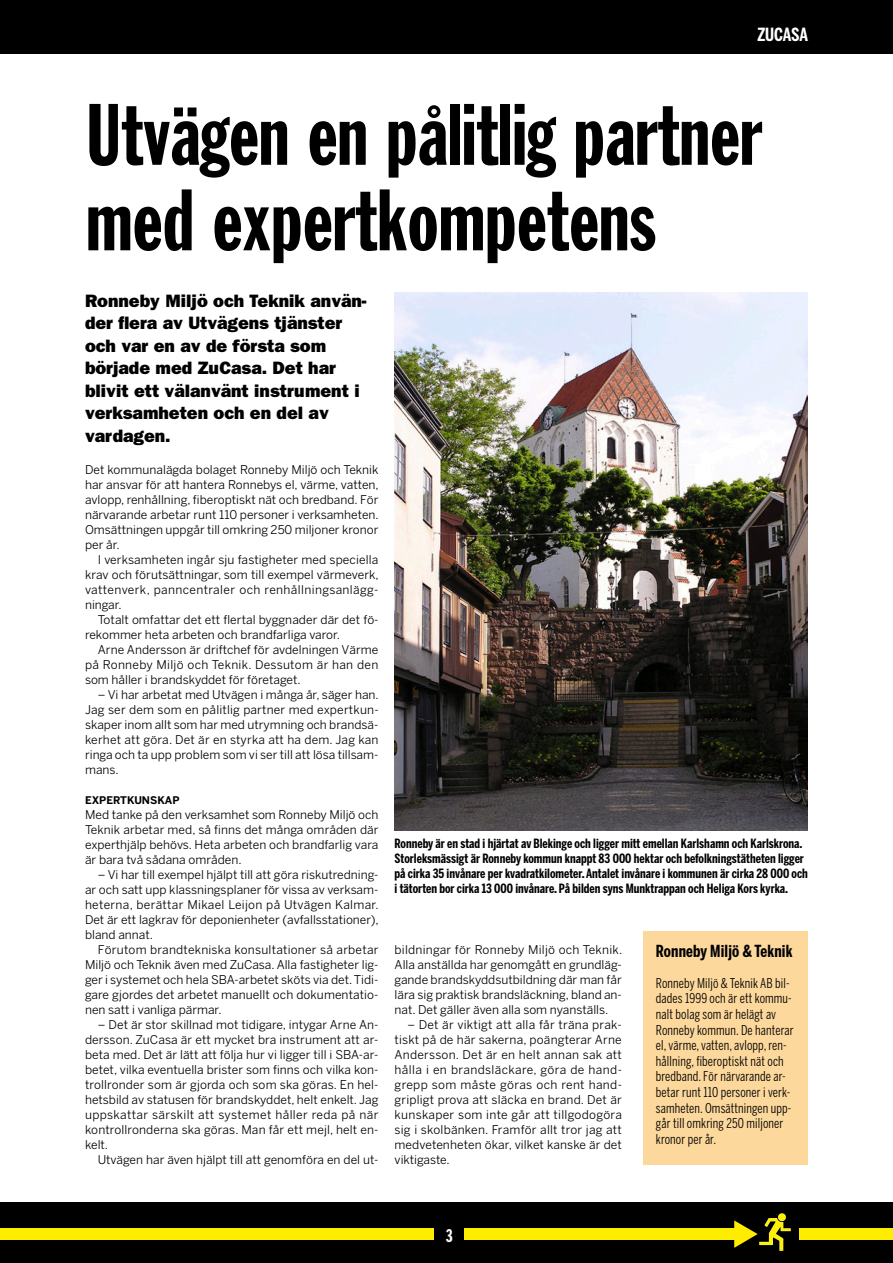
<style>
.page{position:relative;width:893px;height:1263px;background:#fff}
.page>*{position:absolute;margin:0;border:0;box-sizing:border-box;transform-origin:0 0}
.t1{font:85.5px/85.5px "Franklin Gothic Extra Cond";color:#000}
.t2{font:800 18px/22.5px "Franklin Gothic";color:#000}
.t3{font:700 18px "Benton Sans Comp";letter-spacing:-.01em;color:#fff}
.t4{font:18px "Franklin Gothic Extra Cond";color:#fff}
.t5{font:700 16.5px "Benton Sans Comp";letter-spacing:.01em;color:#000}
.t6{font:13.5px/15.6px "Benton Sans Comp";letter-spacing:.01em;color:#000}
.t7{font:700 12.75px/15px "Benton Sans Comp";color:#000}
.t8{font:12px/15px "Benton Sans";color:#000;text-align:justify}
.t9{font:700 10.5px "Benton Sans";color:#000}
</style>
<div class="page">
<div style="left:0;top:0;width:893px;height:53px;background:#000"></div>
<div style="left:0;top:1202px;width:893px;height:61px;background:#000"></div>
<div style="left:0;top:1229px;width:893px;height:11px;background:#ffed00"></div>
<svg style="left:758px;top:1220px;width:40px;height:31px"></svg>
<svg style="left:734px;top:1220px;width:24px;height:28px"></svg>
<svg style="left:778px;top:1213px;width:4px;height:7px"></svg>
<div style="left:434px;top:1218px;width:30px;height:32px;background:#000"></div>
<img style="left:395px;top:293px;width:413px;height:537px">
<div style="left:643px;top:931px;width:165px;height:233px;background:#fdd89c"></div>
<h2 class="t3" style="left:757px;top:24px;width:52px">ZUCASA</h2>
<h1 class="t1" style="left:86px;top:92px;width:677px">Utvägen en pålitlig partner med expertkompetens</h1>
<h2 class="t2" style="left:85px;top:290px;width:283px">Ronneby Miljö och Teknik använ&shy;der flera av Utvägens tjänster och var en av de första som började med ZuCasa. Det har blivit ett välanvänt instrument i verksamheten och en del av vardagen.</h2>
<p class="t8" style="left:85px;top:462px;width:295px">Det kommunalägda bolaget Ronneby Miljö och Teknik har ansvar för att hantera Ronnebys el, värme, vatten, avlopp, renhållning, fiberoptiskt nät och bredband. För närvarande arbetar runt 110 personer i verksamheten.<br>Omsättningen uppgår till omkring 250 miljoner kronor per år.</p>
<p class="t8" style="left:85px;top:552px;width:295px;text-indent:13px">I verksamheten ingår sju fastigheter med speciella krav och förutsättningar, som till exempel värmeverk, vattenverk, panncentraler och renhållningsanlägg&shy;ningar.</p>
<p class="t8" style="left:85px;top:612px;width:295px;text-indent:13px">Totalt omfattar det ett flertal byggnader där det fö&shy;rekommer heta arbeten och brandfarliga varor.</p>
<p class="t8" style="left:85px;top:642px;width:295px;text-indent:13px">Arne Andersson är driftchef för avdelningen Värme på Ronneby Miljö och Teknik. Dessutom är han den som håller i brandskyddet för företaget.</p>
<p class="t8" style="left:85px;top:687px;width:295px;text-indent:13px">– Vi har arbetat med Utvägen i många år, säger han.<br>Jag ser dem som en pålitlig partner med expertkun&shy;skaper inom allt som har med utrymning och brandsä&shy;kerhet att göra. Det är en styrka att ha dem. Jag kan ringa och ta upp problem som vi ser till att lösa tillsam&shy;mans.</p>
<p class="t9" style="left:85px;top:794px;width:96px">EXPERTKUNSKAP</p>
<p class="t8" style="left:85px;top:807px;width:295px">Med tanke på den verksamhet som Ronneby Miljö och Teknik arbetar med, så finns det många områden där experthjälp behövs. Heta arbeten och brandfarlig vara är bara två sådana områden.</p>
<p class="t8" style="left:85px;top:867px;width:295px;text-indent:13px">– Vi har till exempel hjälpt till att göra riskutredning&shy;ar och satt upp klassningsplaner för vissa av verksam&shy;heterna, berättar Mikael Leijon på Utvägen Kalmar.<br>Det är ett lagkrav för deponienheter (avfallsstationer), bland annat.</p>
<p class="t8" style="left:85px;top:942px;width:295px;text-indent:13px">Förutom brandtekniska konsultationer så arbetar Miljö och Teknik även med ZuCasa. Alla fastigheter lig&shy;ger i systemet och hela SBA-arbetet sköts via det. Tidi&shy;gare gjordes det arbetet manuellt och dokumentatio&shy;nen satt i vanliga pärmar.</p>
<p class="t8" style="left:85px;top:1017px;width:295px;text-indent:13px">– Det är stor skillnad mot tidigare, intygar Arne An&shy;dersson. ZuCasa är ett mycket bra instrument att ar&shy;beta med. Det är lätt att följa hur vi ligger till i SBA-ar&shy;betet, vilka eventuella brister som finns och vilka kon&shy;trollronder som är gjorda och som ska göras. En hel&shy;hetsbild av statusen för brandskyddet, helt enkelt. Jag uppskattar särskilt att systemet håller reda på när kontrollronderna ska göras. Man får ett mejl, helt en&shy;kelt.</p>
<p class="t8" style="left:98px;top:1152px;width:282px">Utvägen har även hjälpt till att genomföra en del ut-</p>
<p class="t7" style="left:395px;top:835px;width:415px">Ronneby är en stad i hjärtat av Blekinge och ligger mitt emellan Karlshamn och Karlskrona.<br>Storleksmässigt är Ronneby kommun knappt 83 000 hektar och befolkningstätheten ligger på cirka 35 invånare per kvadratkilometer. Antalet invånare i kommunen är cirka 28 000 och i tätorten bor cirka 13 000 invånare. På bilden syns Munktrappan och Heliga Kors kyrka.</p>
<p class="t8" style="left:395px;top:942px;width:229px">bildningar för Ronneby Miljö och Teknik.<br>Alla anställda har genomgått en grundläg&shy;gande brandskyddsutbildning där man får lära sig praktisk brandsläckning, bland an&shy;nat. Det gäller även alla som nyanställs.</p>
<p class="t8" style="left:395px;top:1017px;width:229px;text-indent:13px">– Det är viktigt att alla får träna prak&shy;tiskt på de här sakerna, poängterar Arne Andersson. Det är en helt annan sak att hålla i en brandsläckare, göra de hand&shy;grepp som måste göras och rent hand&shy;gripligt prova att släcka en brand. Det är kunskaper som inte går att tillgodogöra sig i skolbänken. Framför allt tror jag att medvetenheten ökar, vilket kanske är det viktigaste.</p>
<h3 class="t5" style="left:656px;top:941px;width:138px">Ronneby Miljö &amp; Teknik</h3>
<p class="t6" style="left:656px;top:975px;width:139px">Ronneby Miljö &amp; Teknik AB bil&shy;dades 1999 och är ett kommu&shy;nalt bolag som är helägt av<br>Ronneby kommun. De hanterar el, värme, vatten, avlopp, ren&shy;hållning, fiberoptiskt nät och bredband. För närvarande ar&shy;betar runt 110 personer i verk&shy;samheten. Omsättningen upp&shy;går till omkring 250 miljoner kronor per år.</p>
<h2 class="t4" style="left:446px;top:1226px;width:8px">3</h2>
</div>
